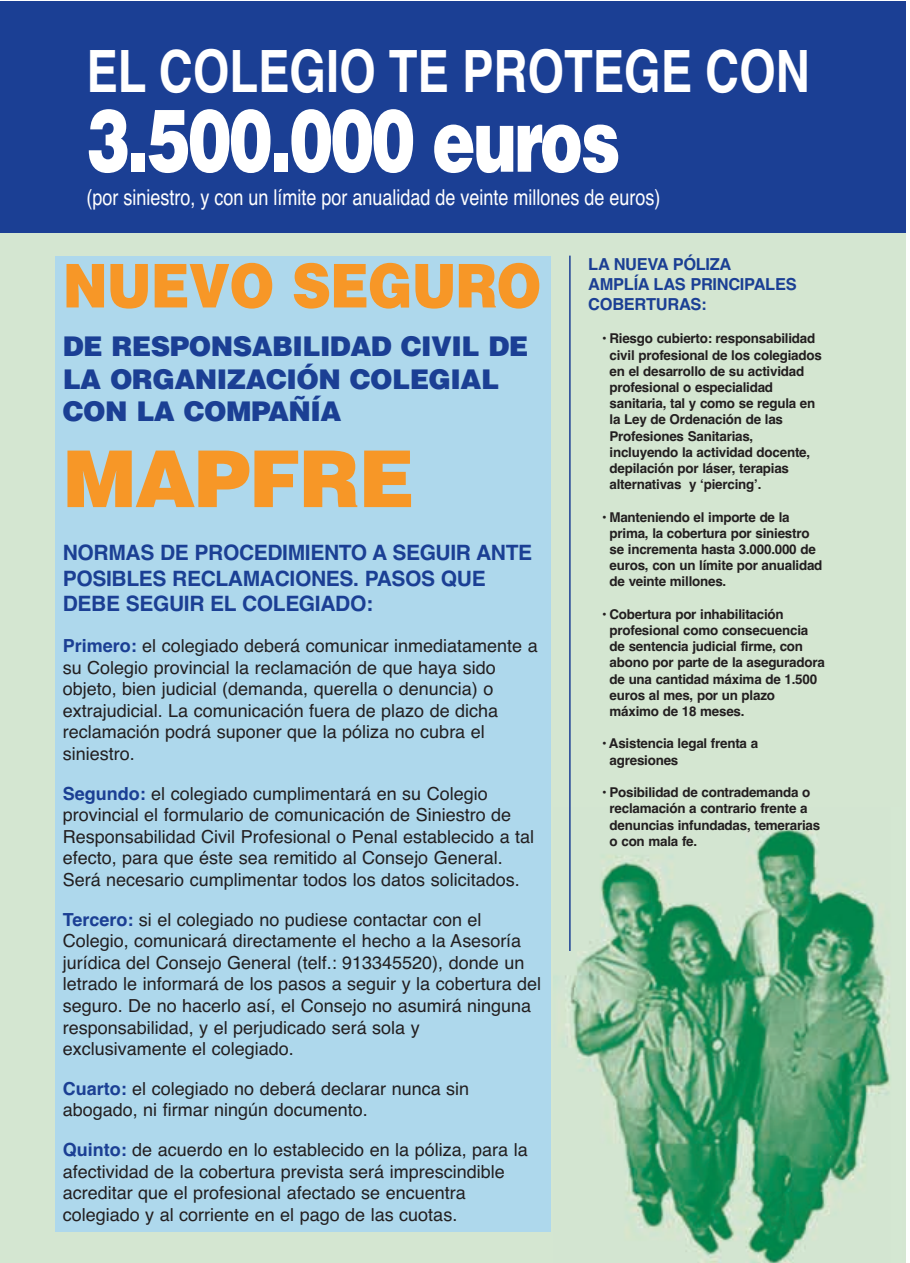
<style>
.page{position:relative;width:910px;height:1263px;background:#fff}
.page>*{position:absolute;margin:0;border:0;box-sizing:border-box;transform-origin:0 0}
.t1{font:900 87.45px "Helvetica";letter-spacing:-.035em;color:#fff;scale:.74 1}
.t2{font:900 78.45px "Helvetica";letter-spacing:-.02em;color:#f79727}
.t3{font:900 60.45px "Helvetica";letter-spacing:-.02em;color:#f79727;scale:.89 1}
.t4{font:700 58.35px "Helvetica";color:#fff;scale:.81 1}
.t5{font:900 27.15px/32.5px "Helvetica";letter-spacing:-.02em;color:#1b3f94}
.t6{font:21.9px "Helvetica";color:#fff;scale:.82 1}
.t7{font:700 21.15px/25.3px "Helvetica";letter-spacing:-.015em;color:#1b3f94}
.t8{font:18px/21.6px "Helvetica";color:#231f20}
.t9{font:700 16.5px/19.8px "Helvetica";letter-spacing:-.015em;color:#1b3f94}
.t10{font:700 13.5px/16.2px "Helvetica";letter-spacing:-.015em;color:#231f20}
.s1{font-weight:700;color:#1b3f94}
</style>
<div class="page">
<div style="left:0;top:1px;width:906px;height:1262px;background:#d4e6d1"></div>
<img style="left:554px;top:823px;width:336px;height:440px">
<div style="left:55px;top:256px;width:495px;height:976px;background:#aed8ec"></div>
<div style="left:0;top:1px;width:906px;height:232px;background:#1b3f94"></div>
<hr style="left:569px;top:256px;width:2px;height:695px;background:#1b3f94">
<h3 class="t4" style="left:87px;top:50px;width:894px">EL COLEGIO TE PROTEGE CON</h3>
<h1 class="t1" style="left:87px;top:108px;width:723px">3.500.000 euros</h1>
<p class="t6" style="left:87px;top:189px;width:701px">(por siniestro, y con un límite por anualidad de veinte millones de euros)</p>
<h3 class="t3" style="left:63px;top:263px;width:539px">NUEVO SEGURO</h3>
<h3 class="t5" style="left:63px;top:332px;width:467px">DE RESPONSABILIDAD CIVIL DE<br>LA ORGANIZACIÓN COLEGIAL<br>CON LA COMPAÑÍA</h3>
<h2 class="t2" style="left:63px;top:449px;width:353px">MAPFRE</h2>
<p class="t7" style="left:63px;top:542px;width:471px">NORMAS DE PROCEDIMIENTO A SEGUIR ANTE<br>POSIBLES RECLAMACIONES. PASOS QUE<br>DEBE SEGUIR EL COLEGIADO:</p>
<p class="t8" style="left:63px;top:637px;width:477px"><span class="s1">Primero:</span> el colegiado deberá comunicar inmediatamente a su Colegio provincial la reclamación de que haya sido objeto, bien judicial (demanda, querella o denuncia) o extrajudicial. La comunicación fuera de plazo de dicha reclamación podrá suponer que la póliza no cubra el siniestro.</p>
<p class="t8" style="left:63px;top:784px;width:473px"><span class="s1">Segundo:</span> el colegiado cumplimentará en su Colegio provincial el formulario de comunicación de Siniestro de Responsabilidad Civil Profesional o Penal establecido a tal efecto, para que éste sea remitido al Consejo General.<br>Será necesario cumplimentar todos los datos solicitados.</p>
<p class="t8" style="left:63px;top:910px;width:480px"><span class="s1">Tercero:</span> si el colegiado no pudiese contactar con el Colegio, comunicará directamente el hecho a la Asesoría jurídica del Consejo General (telf.: 913345520), donde un letrado le informará de los pasos a seguir y la cobertura del seguro. De no hacerlo así, el Consejo no asumirá ninguna responsabilidad, y el perjudicado será sola y exclusivamente el colegiado.</p>
<p class="t8" style="left:63px;top:1079px;width:408px"><span class="s1">Cuarto:</span> el colegiado no deberá declarar nunca sin abogado, ni firmar ningún documento.</p>
<p class="t8" style="left:63px;top:1141px;width:467px"><span class="s1">Quinto:</span> de acuerdo en lo establecido en la póliza, para la afectividad de la cobertura prevista será imprescindible acreditar que el profesional afectado se encuentra colegiado y al corriente en el pago de las cuotas.</p>
<p class="t9" style="left:588px;top:256px;width:210px">LA NUEVA PÓLIZA<br>AMPLÍA LAS PRINCIPALES<br>COBERTURAS:</p>
<p class="t10" style="left:610px;top:332px;width:214px;text-indent:-9px">• Riesgo cubierto: responsabilidad civil profesional de los colegiados en el desarrollo de su actividad profesional o especialidad sanitaria, tal y como se regula en la Ley de Ordenación de las<br>Profesiones Sanitarias, incluyendo la actividad docente, depilación por láser, terapias alternativas y ‘piercing’.</p>
<p class="t10" style="left:610px;top:510px;width:214px;text-indent:-9px">• Manteniendo el importe de la prima, la cobertura por siniestro se incrementa hasta 3.000.000 de euros, con un límite por anualidad de veinte millones.</p>
<p class="t10" style="left:610px;top:607px;width:217px;text-indent:-9px">• Cobertura por inhabilitación profesional como consecuencia de sentencia judicial firme, con abono por parte de la aseguradora de una cantidad máxima de 1.500 euros al mes, por un plazo máximo de 18 meses.</p>
<p class="t10" style="left:610px;top:737px;width:150px;text-indent:-9px">• Asistencia legal frenta a agresiones</p>
<p class="t10" style="left:610px;top:786px;width:212px;text-indent:-9px">• Posibilidad de contrademanda o reclamación a contrario frente a denuncias infundadas, temerarias o con mala fe.</p>
</div>
